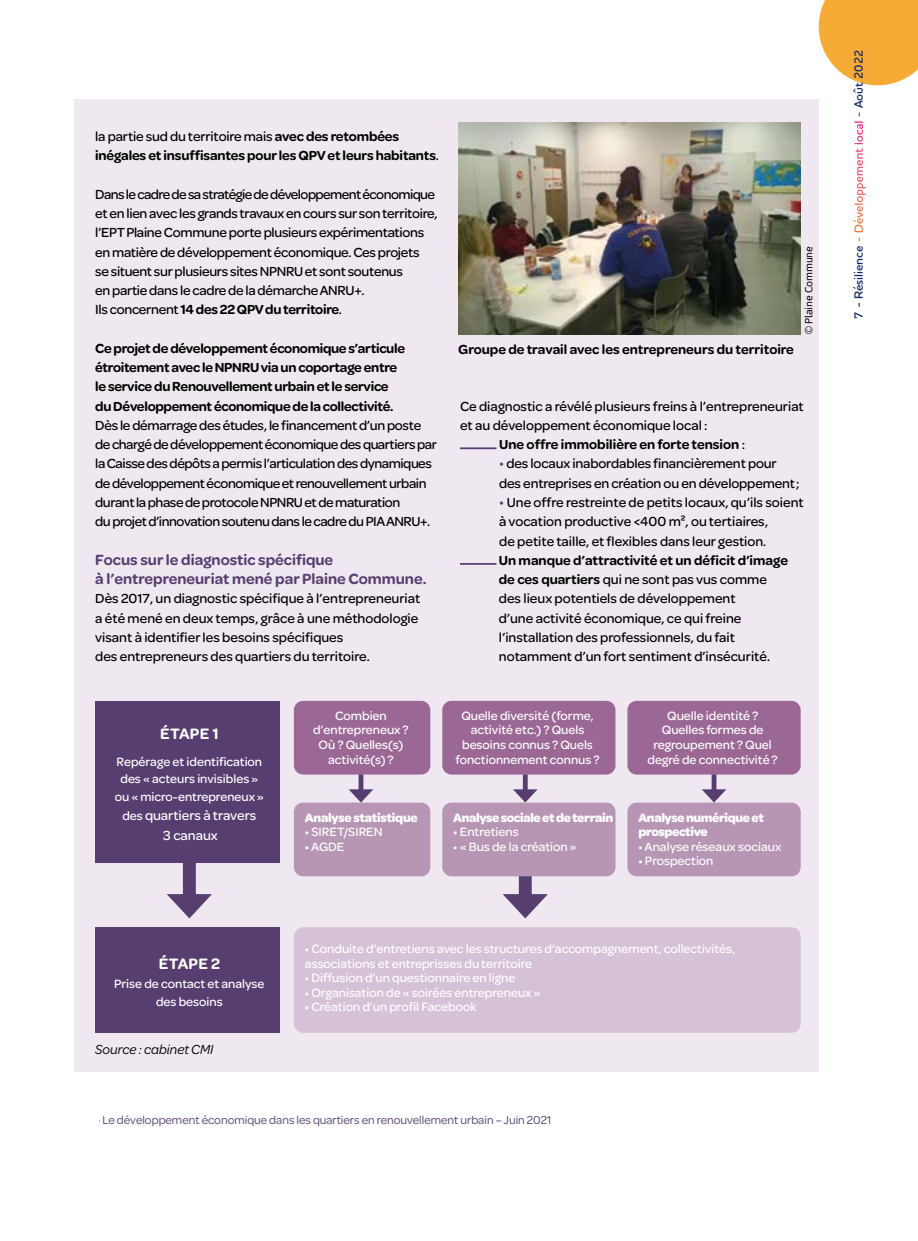
<style>
.page{position:relative;width:918px;height:1241px;background:#fff}
.page>*{position:absolute;margin:0;border:0;box-sizing:border-box;transform-origin:0 0}
.t1{font:600 16.1px "Omnes";letter-spacing:.02em;color:#fff}
.t2{font:600 15.75px/19.2px "Omnes";color:#563e70}
.t3{font:500 14px/19.2px "Omnes";letter-spacing:-.02em;color:#000}
.t4{font:500 14px/19.2px "Omnes";color:#000}
.t5{font:600 14px/19.2px "Omnes";letter-spacing:-.005em;color:#000}
.t6{font:500 14px/19.2px "Omnes";color:#fff;text-align:center}
.t7{font:italic 14px "Omnes";color:#000}
.t8{font:500 12.95px/14.5px "Omnes";color:#fff;text-align:center}
.t9{font:700 12.95px/14.5px "Omnes";letter-spacing:-.03em;color:#fff}
.t10{font:12.25px "Omnes";color:#563e70}
.t11{font:600 12.25px "Houschka Rounded";color:#172b6e}
.t12{font:10.5px "Asap";letter-spacing:-.01em;color:#000}
.s1{font-weight:500}
.s2{font-weight:600}
.s3{font-weight:400;font-size:15.75px;color:#563e70}
.s4{font-size:12.95px}
.s5{color:#fff}
</style>
<div class="page">
<svg style="left:819px;top:0;width:99px;height:85px;background:#f6b44c"></svg>
<div style="left:74px;top:99px;width:744px;height:972px;background:#efe8f0"></div>
<hr style="left:460px;top:447px;width:36px;height:2px;background:#563e70">
<hr style="left:460px;top:563px;width:36px;height:1px;background:#563e70">
<img style="left:458px;top:123px;width:342px;height:211px">
<div style="left:95px;top:700px;width:185px;height:162px;background:#563e70"></div>
<div style="left:95px;top:927px;width:185px;height:105px;background:#563e70"></div>
<div style="left:294px;top:700px;width:136px;height:74px;background:#9b6896;border-radius:9px"></div>
<div style="left:442px;top:700px;width:173px;height:74px;background:#9b6896;border-radius:9px"></div>
<div style="left:627px;top:700px;width:173px;height:74px;background:#9b6896;border-radius:9px"></div>
<div style="left:294px;top:802px;width:136px;height:74px;background:#b795b5;border-radius:9px"></div>
<div style="left:294px;top:927px;width:506px;height:105px;background:#d5c2d6;border-radius:9px"></div>
<div style="left:627px;top:802px;width:173px;height:74px;background:#b795b5;border-radius:9px"></div>
<div style="left:183px;top:862px;width:13px;height:41px;background:#563e70"></div>
<svg style="left:167px;top:894px;width:45px;height:24px"></svg>
<div style="left:519px;top:862px;width:13px;height:41px;background:#563e70"></div>
<svg style="left:502px;top:894px;width:46px;height:24px"></svg>
<div style="left:358px;top:774px;width:5px;height:19px;background:#563e70"></div>
<svg style="left:349px;top:789px;width:24px;height:13px"></svg>
<div style="left:523px;top:774px;width:5px;height:19px;background:#563e70"></div>
<svg style="left:513px;top:789px;width:24px;height:13px"></svg>
<div style="left:711px;top:774px;width:5px;height:19px;background:#563e70"></div>
<svg style="left:702px;top:789px;width:24px;height:13px"></svg>
<div style="left:442px;top:802px;width:173px;height:74px;background:#b795b5;border-radius:9px"></div>
<p class="t5" style="left:95px;top:126px;width:345px"><span class="s1">la partie sud du territoire mais</span> avec des retombées inégales et insuffisantes pour les QPV et leurs habitants<span class="s1">.</span></p>
<p class="t3" style="left:95px;top:183px;width:344px">Dans le cadre de sa stratégie de développement économique et en lien avec les grands travaux en cours sur son territoire, l’EPT Plaine Commune porte plusieurs expérimentations en matière de développement économique. Ces projets<br>se situent sur plusieurs sites NPNRU et sont soutenus<br>en partie dans le cadre de la démarche ANRU+.<br>Ils concernent <span class="s2">14 des 22 QPV du territoire</span>.</p>
<p class="t3" style="left:95px;top:337px;width:343px"><span class="s2">Ce projet de développement économique s’articule étroitement avec le NPNRU via un coportage entre<br>le service du Renouvellement urbain et le service<br>du Développement économique de la collectivité.<br></span>Dès le démarrage des études, le financement d’un poste de chargé de développement économique des quartiers par la Caisse des dépôts a permis l’articulation des dynamiques de développement économique et renouvellement urbain durant la phase de protocole NPNRU et de maturation<br>du projet d’innovation soutenu dans le cadre du PIA ANRU+.</p>
<p class="t2" style="left:95px;top:549px;width:333px">Focus sur le diagnostic spécifique<br>à l’entrepreneuriat mené par Plaine Commune.</p>
<p class="t4" style="left:95px;top:588px;width:326px">Dès 2017, un diagnostic spécifique à l’entrepreneuriat a été mené en deux temps, grâce à une méthodologie visant à identifier les besoins spécifiques<br>des entrepreneurs des quartiers du territoire.</p>
<p class="t5" style="left:458px;top:338px;width:337px">Groupe de travail avec les entrepreneurs du territoire</p>
<p class="t12" style="left:801px;top:334px;width:89px;rotate:-90deg">© Plaine Commune</p>
<p class="t4" style="left:460px;top:395px;width:345px">Ce diagnostic a révélé plusieurs freins à l’entrepreneuriat</p>
<p class="t4" style="left:460px;top:414px;width:249px">et au développement économique local :</p>
<p class="t5" style="left:499px;top:434px;width:247px">Une offre immobilière en forte tension <span class="s1">:</span></p>
<p class="t3" style="left:499px;top:453px;width:302px"><span class="s3">•</span> des locaux inabordables financièrement pour des entreprises en création ou en développement ;</p>
<p class="t4" style="left:499px;top:491px;width:306px"><span class="s3">•</span> Une offre restreinte de petits locaux, qu’ils soient à vocation productive &lt;400 m², ou tertiaires,<br>de petite taille, et flexibles dans leur gestion.<br><span class="s2">Un manque d’attractivité et un déficit d’image de ces quartiers</span> qui ne sont pas vus comme<br>des lieux potentiels de développement<br>d’une activité économique, ce qui freine l’installation des professionnels, du fait notamment d’un fort sentiment d’insécurité.</p>
<p class="t1" style="left:160px;top:722px;width:60px">ÉTAPE 1</p>
<p class="t8" style="left:115px;top:751px;width:151px;line-height:17.7px">Repérage et identification des « acteurs invisibles » ou « micro-entrepreneux »</p>
<p class="t6" style="left:122px;top:805px;width:135px"><span class="s4">des</span> quartiers à travers<br>3 canaux</p>
<p class="t1" style="left:159px;top:952px;width:62px">ÉTAPE 2</p>
<p class="t8" style="left:114px;top:973px;width:152px;line-height:17.7px">Prise de contact et analyse des besoins</p>
<p class="t7" style="left:95px;top:1039px;width:120px">Source : cabinet CMI</p>
<p class="t8" style="left:313px;top:707px;width:97px">Combien d’entrepreneux ?<br>Où ? Quelles(s) activité(s) ?</p>
<p class="t8" style="left:455px;top:707px;width:146px">Quelle diversité (forme, activité etc.) ? Quels besoins connus ? Quels fonctionnement connus ?</p>
<p class="t8" style="left:647px;top:707px;width:132px">Quelle identité ?<br>Quelles formes de regroupement ? Quel degré de connectivité ?</p>
<p class="t9" style="left:305px;top:809px;width:114px">Analyse statistique</p>
<p class="t8" style="left:305px;top:823px;width:79px">• SIRET/SIREN</p>
<p class="t8" style="left:305px;top:838px;width:41px">• AGDE</p>
<p class="t9" style="left:453px;top:809px;width:161px">Analyse sociale et de terrain</p>
<p class="t8" style="left:453px;top:823px;width:67px">• Entretiens</p>
<p class="t8" style="left:453px;top:838px;width:125px">• « Bus de la création »</p>
<p class="t9" style="left:638px;top:809px;width:127px">Analyse numérique et prospective</p>
<p class="t8" style="left:638px;top:838px;width:144px">• Analyse réseaux sociaux</p>
<p class="t8" style="left:638px;top:852px;width:77px">• Prospection</p>
<p class="t8" style="left:305px;top:940px;width:432px;text-align:left">• Conduite d’entretiens avec les structures d’accompagnement, collectivités, associations et entreprisses du territoire</p>
<p class="t8" style="left:305px;top:969px;width:212px">• Diffusion d’un questionnaire en ligne</p>
<p class="t8" style="left:305px;top:984px;width:237px">• Organisation de « soirées entrepreneux »</p>
<p class="t8" style="left:305px;top:998px;width:173px">• Création d’un profil Facebook</p>
<p class="t10" style="left:74px;top:1111px;width:478px"><span class="s2">108</span> • Le développement économique dans les quartiers en renouvellement urbain – Juin 2021</p>
<p class="t11" style="left:850px;top:319px;width:270px;rotate:-90deg">7 - Résilience <span class="s5">- Développement local -</span> Août 2022</p>
</div>
